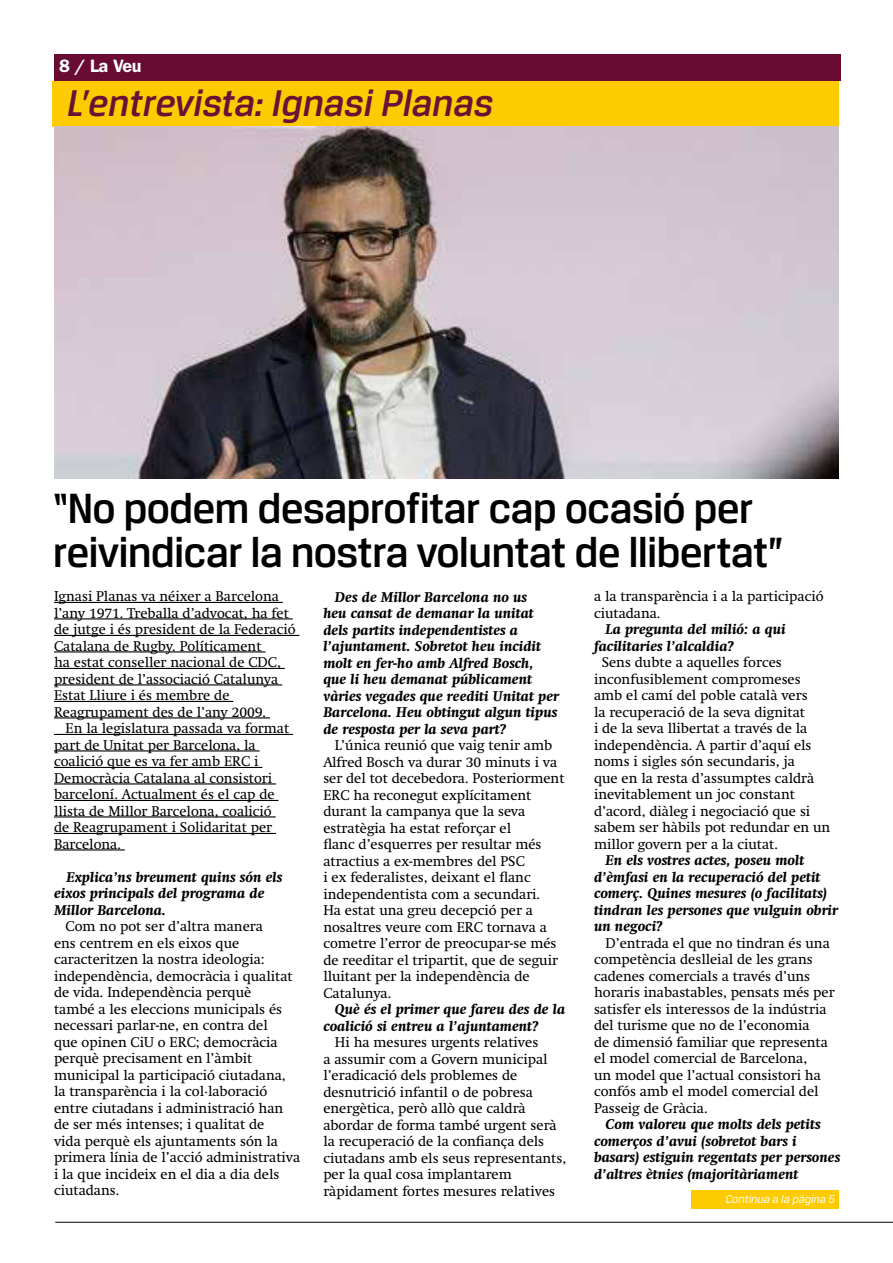
<style>
.page{position:relative;width:893px;height:1263px;background:#fff}
.page>*{position:absolute;margin:0;border:0;box-sizing:border-box;transform-origin:0 0}
.t1{font:500 45px/43.5px "Breuer Text";letter-spacing:-.02em;color:#000}
.t2{font:italic 500 39.6px "Breuer Text";color:#6a1135}
.t3{font:600 18px "ITC Franklin Gothic Std";color:#fbffff}
.t4{font:14.1px/16.5px "Swift";color:#000}
.t5{font:italic 800 14.1px/16.5px "Swift";color:#000}
.t6{font:italic 12px "Breuer Text";color:#fff}
</style>
<div class="page">
<hr style="left:55px;top:1222px;width:838px;height:1px;background:#000">
<div style="left:54px;top:54px;width:786px;height:27px;background:#690b33"></div>
<hr style="left:59px;top:602px;width:224px;height:1px;background:#000">
<hr style="left:54px;top:618px;width:239px;height:1px;background:#000">
<hr style="left:54px;top:635px;width:245px;height:1px;background:#000">
<hr style="left:54px;top:651px;width:211px;height:1px;background:#000">
<hr style="left:54px;top:668px;width:231px;height:1px;background:#000">
<hr style="left:54px;top:684px;width:228px;height:1px;background:#000">
<hr style="left:54px;top:701px;width:179px;height:1px;background:#000">
<hr style="left:54px;top:717px;width:216px;height:1px;background:#000">
<hr style="left:54px;top:734px;width:239px;height:1px;background:#000">
<hr style="left:54px;top:750px;width:206px;height:1px;background:#000">
<hr style="left:54px;top:767px;width:208px;height:1px;background:#000">
<hr style="left:54px;top:783px;width:222px;height:1px;background:#000">
<hr style="left:54px;top:800px;width:224px;height:1px;background:#000">
<hr style="left:54px;top:816px;width:222px;height:1px;background:#000">
<hr style="left:54px;top:833px;width:222px;height:1px;background:#000">
<hr style="left:54px;top:849px;width:71px;height:1px;background:#000">
<div style="left:53px;top:81px;width:786px;height:45px;background:#fecb00"></div>
<img style="left:54px;top:126px;width:785px;height:352px">
<div style="left:692px;top:1190px;width:147px;height:19px;background:#fecb00"></div>
<p class="t3" style="left:59px;top:56px;width:84px">8 / La Veu</p>
<h2 class="t2" style="left:67px;top:82px;width:428px">L’entrevista: Ignasi Planas</h2>
<h1 class="t1" style="left:53px;top:487px;width:732px">“No podem desaprofitar cap ocasió per reivindicar la nostra voluntat de llibertat”</h1>
<p class="t4" style="left:54px;top:588px;width:243px">Ignasi Planas va néixer a Barcelona l’any 1971. Treballa d’advocat, ha fet de jutge i és president de la Federació Catalana de Rugby. Políticament<br>ha estat conseller nacional de CDC, president de l’associació Catalunya Estat Lliure i és membre de Reagrupament des de l’any 2009.</p>
<p class="t4" style="left:54px;top:720px;width:237px;text-indent:12px">En la legislatura passada va format part de Unitat per Barcelona, la coalició que es va fer amb ERC i<br>Democràcia Catalana al consistori barceloní. Actualment és el cap de llista de Millor Barcelona, coalició de Reagrupament i Solidaritat per<br>Barcelona.</p>
<p class="t5" style="left:54px;top:868px;width:230px;text-indent:12px">Explica’ns breument quins són els eixos principals del programa de<br>Millor Barcelona.</p>
<p class="t4" style="left:54px;top:918px;width:248px;text-indent:12px">Com no pot ser d’altra manera<br>ens centrem en els eixos que caracteritzen la nostra ideologia: independència, democràcia i qualitat de vida. Independència perquè<br>també a les eleccions municipals és necessari parlar-ne, en contra del<br>que opinen CiU o ERC; democràcia perquè precisament en l’àmbit municipal la participació ciutadana, la transparència i la col·laboració entre ciutadans i administració han de ser més intenses; i qualitat de<br>vida perquè els ajuntaments són la primera línia de l’acció administrativa i la que incideix en el dia a dia dels ciutadans.</p>
<p class="t5" style="left:323px;top:588px;width:237px;text-indent:12px">Des de Millor Barcelona no us<br>heu cansat de demanar la unitat dels partits independentistes a l’ajuntament. Sobretot heu incidit molt en fer-ho amb Alfred Bosch, que li heu demanat públicament vàries vegades que reediti Unitat per<br>Barcelona. Heu obtingut algun tipus de resposta per la seva part?</p>
<p class="t4" style="left:323px;top:737px;width:243px;text-indent:12px">L’única reunió que vaig tenir amb<br>Alfred Bosch va durar 30 minuts i va ser del tot decebedora. Posteriorment<br>ERC ha reconegut explícitament durant la campanya que la seva estratègia ha estat reforçar el<br>flanc d’esquerres per resultar més atractius a ex-membres del PSC<br>i ex federalistes, deixant el flanc independentista com a secundari.<br>Ha estat una greu decepció per a nosaltres veure com ERC tornava a cometre l’error de preocupar-se més de reeditar el tripartit, que de seguir lluitant per la independència de<br>Catalunya.</p>
<p class="t5" style="left:323px;top:1001px;width:243px;text-indent:12px">Què és el primer que fareu des de la coalició si entreu a l’ajuntament?</p>
<p class="t4" style="left:323px;top:1034px;width:244px;text-indent:12px">Hi ha mesures urgents relatives<br>a assumir com a Govern municipal l’eradicació dels problemes de desnutrició infantil o de pobresa energètica, però allò que caldrà abordar de forma també urgent serà la recuperació de la confiança dels ciutadans amb els seus representants, per la qual cosa implantarem ràpidament fortes mesures relatives</p>
<p class="t4" style="left:594px;top:588px;width:231px">a la transparència i a la participació ciutadana.</p>
<p class="t5" style="left:594px;top:621px;width:193px;text-indent:12px">La pregunta del milió: a qui facilitaries l’alcaldia?</p>
<p class="t4" style="left:594px;top:654px;width:238px;text-indent:8px">Sens dubte a aquelles forces inconfusiblement compromeses amb el camí del poble català vers<br>la recuperació de la seva dignitat<br>i de la seva llibertat a través de la independència. A partir d’aquí els noms i sigles són secundaris, ja<br>que en la resta d’assumptes caldrà inevitablement un joc constant d’acord, diàleg i negociació que si sabem ser hàbils pot redundar en un millor govern per a la ciutat.</p>
<p class="t5" style="left:594px;top:852px;width:246px;text-indent:12px">En els vostres actes, poseu molt d’èmfasi en la recuperació del petit comerç. Quines mesures (o facilitats) tindran les persones que vulguin obrir un negoci?</p>
<p class="t4" style="left:594px;top:934px;width:242px;text-indent:12px">D’entrada el que no tindran és una competència deslleial de les grans cadenes comercials a través d’uns horaris inabastables, pensats més per satisfer els interessos de la indústria del turisme que no de l’economia<br>de dimensió familiar que representa el model comercial de Barcelona,<br>un model que l’actual consistori ha confós amb el model comercial del Passeig de Gràcia.</p>
<p class="t5" style="left:594px;top:1116px;width:248px;text-indent:12px">Com valoreu que molts dels petits comerços d’avui (sobretot bars i basars) estiguin regentats per persones d’altres ètnies (majoritàriament</p>
<p class="t6" style="left:726px;top:1193px;width:111px">Continua a la pàgina 5</p>
</div>
